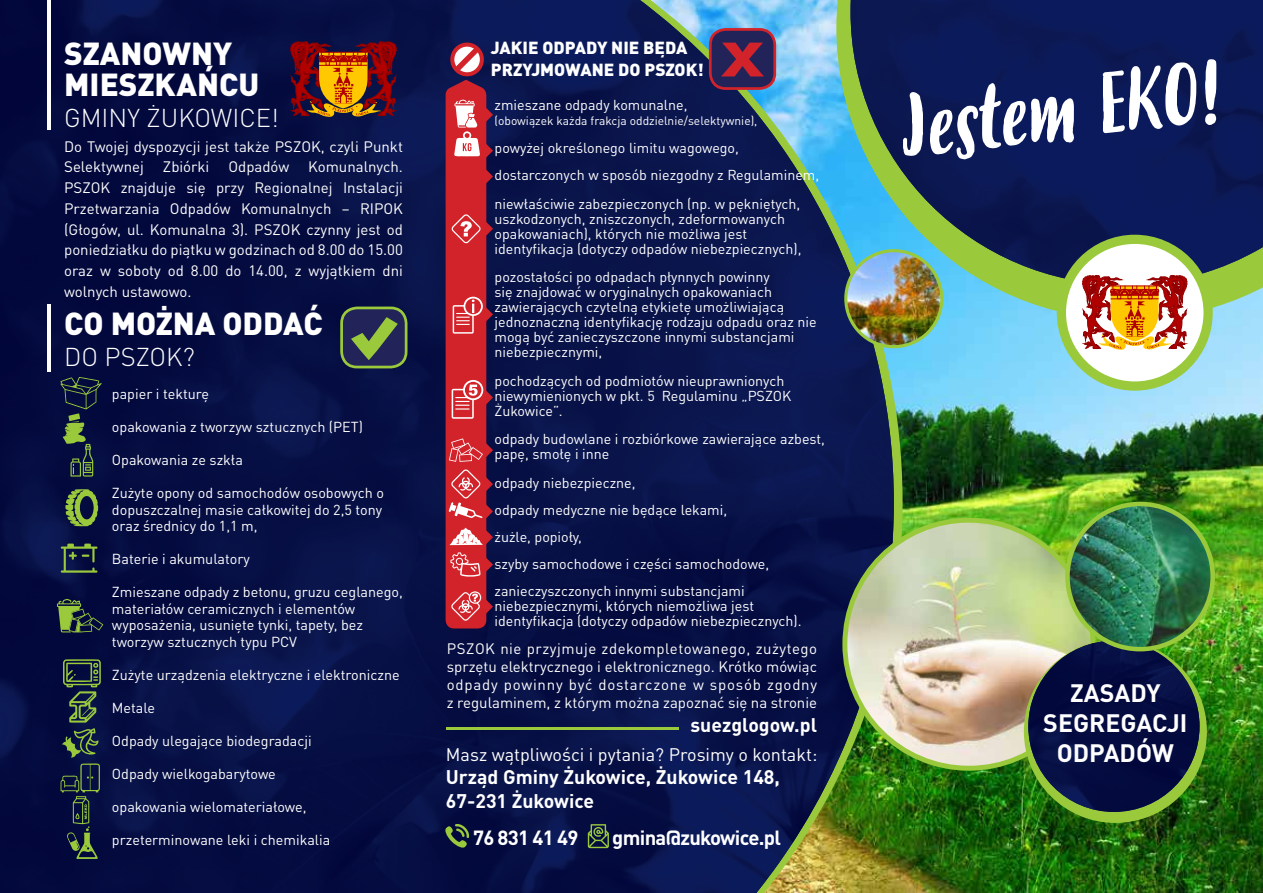
<style>
.page{position:relative;width:1263px;height:893px;background:#fff}
.page>*{position:absolute;margin:0;border:0;box-sizing:border-box;transform-origin:0 0}
.t1{font:900 31.5px/31.5px "DIN Pro";color:#fff}
.t2{font:300 25.5px "DIN Pro";color:#fff}
.t3{font:700 24.9px/29.8px "DIN Pro";color:#fff;text-align:center}
.t4{font:700 20.25px "DIN Pro";letter-spacing:-.035em;color:#fff}
.t5{font:700 19.5px/23.4px "DIN Pro";color:#fff}
.t6{font:18px "DIN Pro";color:#fff}
.t7{font:900 17.25px/21.6px "DIN Pro";color:#fff}
.t8{font:15px/20.7px "DIN Pro";color:#fff;text-align:justify}
.t9{font:14.4px/16.5px "DIN Pro";color:#fff}
.t10{font:14.25px/15px "DIN Pro";color:#fff}
.t11{font:12px "DIN Pro";color:#fff}
</style>
<div class="page">
<img style="left:902px;top:320px;width:361px;height:573px">
<img style="left:0;top:0;width:894px;height:893px">
<div style="left:446px;top:87px;width:40px;height:541px;background:#d2232a;border-radius:9px"></div>
<hr style="left:47px;top:0;width:3px;height:130px;background:#fff">
<hr style="left:47px;top:304px;width:3px;height:67px;background:#fff">
<svg style="left:836px;top:0;width:427px;height:320px;background:#6ebdb3"></svg>
<img style="left:850px;top:0;width:413px;height:285px">
<img style="left:845px;top:520px;width:248px;height:248px;border-radius:124px">
<div style="left:1024px;top:640px;width:183px;height:183px;background:#9aca3c;border-radius:50%"></div>
<img style="left:1028px;top:641px;width:171px;height:171px;border-radius:86px">
<img style="left:1067px;top:504px;width:146px;height:145px;border-radius:73px">
<div style="left:1065px;top:502px;width:150px;height:149px;border:4px solid #9aca3c;border-radius:50%"></div>
<img style="left:846px;top:251px;width:96px;height:96px;border-radius:48px">
<div style="left:844px;top:249px;width:99px;height:99px;border:3px solid #9aca3c;border-radius:50%"></div>
<svg style="left:60px;top:377px;width:42px;height:100px;background:#21303e"></svg>
<svg style="left:61px;top:544px;width:36px;height:29px"></svg>
<svg style="left:65px;top:489px;width:33px;height:37px"></svg>
<div style="left:342px;top:308px;width:64px;height:59px;background:#212359;border-radius:15px"></div>
<div style="left:340px;top:307px;width:67px;height:61px;border:3px solid #9aca3c;border-radius:15px"></div>
<svg style="left:351px;top:317px;width:47px;height:43px"></svg>
<div style="left:710px;top:29px;width:65px;height:60px;background:#212359;border-radius:15px"></div>
<div style="left:709px;top:28px;width:67px;height:62px;border:3px solid #d2232a;border-radius:15px"></div>
<svg style="left:721px;top:43px;width:43px;height:33px"></svg>
<hr style="left:446px;top:728px;width:233px;height:2px;background:#9aca3c">
<svg style="left:445px;top:824px;width:24px;height:24px"></svg>
<svg style="left:588px;top:824px;width:21px;height:24px"></svg>
<svg style="left:57px;top:599px;width:46px;height:33px;background:#394e3c"></svg>
<svg style="left:291px;top:42px;width:105px;height:75px;background:#8c3915"></svg>
<svg style="left:60px;top:659px;width:41px;height:200px;background:#24343f"></svg>
<div style="left:450px;top:43px;width:34px;height:33px;background:#d2232a;border-radius:50%"></div>
<svg style="left:454px;top:47px;width:26px;height:25px"></svg>
<svg style="left:455px;top:47px;width:24px;height:25px"></svg>
<svg style="left:486px;top:167px;width:7px;height:19px"></svg>
<svg style="left:451px;top:591px;width:42px;height:30px"></svg>
<svg style="left:449px;top:527px;width:44px;height:50px"></svg>
<svg style="left:449px;top:469px;width:44px;height:52px"></svg>
<svg style="left:449px;top:438px;width:44px;height:24px"></svg>
<svg style="left:452px;top:380px;width:41px;height:39px"></svg>
<svg style="left:452px;top:214px;width:41px;height:29px"></svg>
<svg style="left:451px;top:80px;width:42px;height:80px"></svg>
<div style="left:1057px;top:235px;width:156px;height:156px;background:#9aca3c;border-radius:50%"></div>
<div style="left:1066px;top:244px;width:137px;height:137px;background:#fff;border-radius:50%"></div>
<svg style="left:1082px;top:275px;width:105px;height:75px"></svg>
<svg style="left:453px;top:297px;width:40px;height:37px"></svg>
<svg style="left:903px;top:59px;width:313px;height:100px"></svg>
<h1 class="t1" style="left:64px;top:34px;width:197px">SZANOWNY<br>MIESZKAŃCU</h1>
<h2 class="t2" style="left:64px;top:98px;width:216px">GMINY ŻUKOWICE!</h2>
<p class="t8" style="left:64px;top:134px;width:340px">Do Twojej dyspozycji jest także PSZOK, czyli Punkt<br>Selektywnej</p>
<p class="t8" style="left:163px;top:155px;width:48px">Zbiórki</p>
<p class="t8" style="left:228px;top:155px;width:62px">Odpadów</p>
<p class="t8" style="left:64px;top:155px;width:340px;text-indent:244px">Komunalnych.<br>PSZOK znajduje się przy Regionalnej Instalacji Przetwarzania Odpadów Komunalnych – RIPOK (Głogów, ul. Komunalna 3). PSZOK czynny jest od poniedziałku do piątku w godzinach od 8.00 do 15.00 oraz w soboty od 8.00 do 14.00, z wyjątkiem dni wolnych ustawowo.</p>
<h1 class="t1" style="left:64px;top:304px;width:260px">CO MOŻNA ODDAĆ</h1>
<h2 class="t2" style="left:64px;top:337px;width:132px">DO PSZOK?</h2>
<p class="t9" style="left:112px;top:384px;width:99px">papier i tekturę</p>
<p class="t9" style="left:112px;top:417px;width:253px">opakowania z tworzyw sztucznych (PET)</p>
<p class="t9" style="left:112px;top:450px;width:133px">Opakowania ze szkła</p>
<p class="t9" style="left:112px;top:483px;width:274px">Zużyte opony od samochodów osobowych o dopuszczalnej masie całkowitej do 2,5 tony oraz średnicy do 1,1 m,</p>
<p class="t9" style="left:112px;top:549px;width:139px">Baterie i akumulatory</p>
<p class="t9" style="left:112px;top:582px;width:292px">Zmieszane odpady z betonu, gruzu ceglanego, materiałów ceramicznych i elementów wyposażenia, usunięte tynki, tapety, bez tworzyw sztucznych typu PCV</p>
<p class="t9" style="left:112px;top:665px;width:289px">Zużyte urządzenia elektryczne i elektroniczne</p>
<p class="t9" style="left:112px;top:698px;width:45px">Metale</p>
<p class="t9" style="left:112px;top:731px;width:201px">Odpady ulegające biodegradacji</p>
<p class="t9" style="left:112px;top:764px;width:165px">Odpady wielkogabarytowe</p>
<p class="t9" style="left:112px;top:797px;width:196px">opakowania wielomateriałowe,</p>
<p class="t9" style="left:112px;top:830px;width:220px">przeterminowane leki i chemikalia</p>
<p class="t7" style="left:491px;top:35px;width:214px">JAKIE ODPADY NIE BĘDA<br>PRZYJMOWANE DO PSZOK!</p>
<p class="t10" style="left:495px;top:96px;width:194px">zmieszane odpady komunalne,</p>
<p class="t11" style="left:495px;top:111px;width:264px">(obowiązek każda frakcja oddzielnie/selektywnie),</p>
<p class="t10" style="left:495px;top:133px;width:326px;line-height:27px">powyżej określonego limitu wagowego, dostarczonych w sposób niezgodny z Regulaminem,</p>
<p class="t10" style="left:495px;top:195px;width:308px">niewłaściwie zabezpieczonych (np. w pękniętych, uszkodzonych, zniszczonych, zdeformowanych opakowaniach), których nie możliwa jest identyfikacja (dotyczy odpadów niebezpiecznych),</p>
<p class="t10" style="left:495px;top:268px;width:324px">pozostałości po odpadach płynnych powinny<br>się znajdować w oryginalnych opakowaniach zawierających czytelną etykietę umożliwiającą jednoznaczną identyfikację rodzaju odpadu oraz nie mogą być zanieczyszczone innymi substancjami niebezpiecznymi,</p>
<p class="t10" style="left:495px;top:372px;width:298px">pochodzących od podmiotów nieuprawnionych niewymienionych w pkt. 5 Regulaminu „PSZOK<br>Żukowice”.</p>
<p class="t10" style="left:495px;top:430px;width:332px">odpady budowlane i rozbiórkowe zawierające azbest, papę, smołę i inne</p>
<p class="t10" style="left:495px;top:468px;width:276px;line-height:27px">odpady niebezpieczne,<br>odpady medyczne nie będące lekami,<br>żużle, popioły,<br>szyby samochodowe i części samochodowe, zanieczyszczonych innymi substancjami</p>
<p class="t10" style="left:495px;top:597px;width:309px">niebezpiecznymi, których niemożliwa jest identyfikacja (dotyczy odpadów niebezpiecznych).</p>
<p class="t8" style="left:447px;top:638px;width:372px;line-height:18px">PSZOK nie przyjmuje zdekompletowanego, zużytego sprzętu elektrycznego i elektronicznego. Krótko mówiąc odpady powinny być dostarczone w sposób zgodny z regulaminem, z którym można zapoznać się na stronie</p>
<h3 class="t5" style="left:690px;top:711px;width:128px">suezglogow.pl</h3>
<p class="t6" style="left:446px;top:740px;width:373px">Masz wątpliwości i pytania? Prosimy o kontakt:</p>
<h3 class="t5" style="left:446px;top:763px;width:335px">Urząd Gminy Żukowice, Żukowice 148,<br>67-231 Żukowice</h3>
<h3 class="t4" style="left:473px;top:821px;width:107px">76 831 41 49</h3>
<h3 class="t4" style="left:612px;top:821px;width:170px">gmina@zukowice.pl</h3>
<h3 class="t3" style="left:1043px;top:675px;width:146px">ZASADY<br>SEGREGACJI<br>ODPADÓW</h3>
</div>
